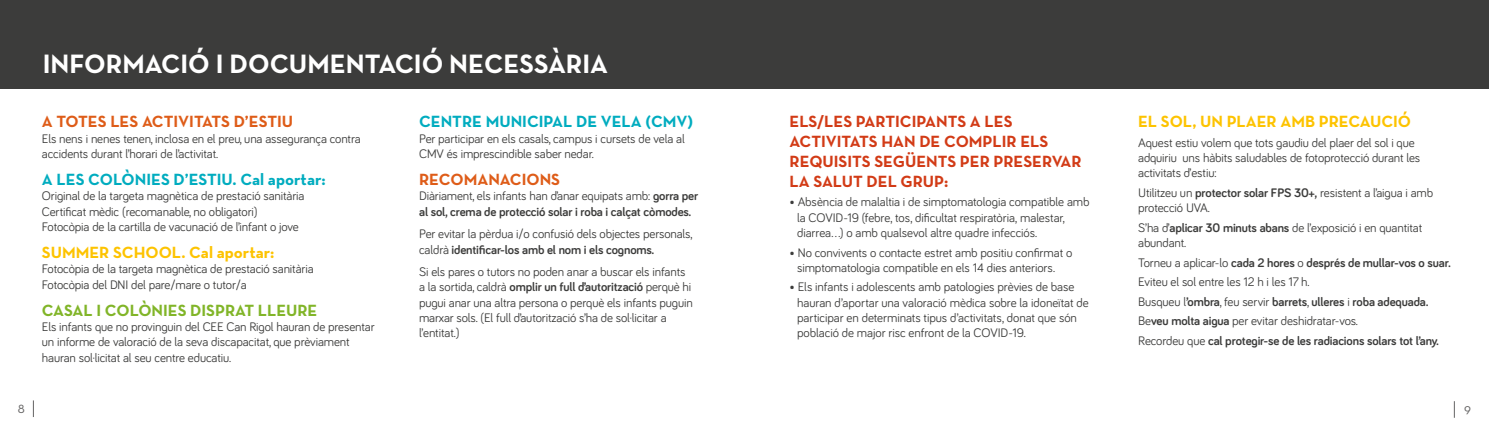
<style>
.page{position:relative;width:1489px;height:426px;background:#fff}
.page>*{position:absolute;margin:0;border:0;box-sizing:border-box;transform-origin:0 0}
.t1{font:700 27px "Neutra Text";color:#fff}
.t2{font:700 16.5px/19.8px "Neutra Text";color:#d23b16}
.t3{font:700 16.5px "Neutra Text";color:#00acbf}
.t4{font:700 16.5px "Neutra Text";color:#fdc300}
.t5{font:700 16.5px "Neutra Text";color:#de5c18}
.t6{font:700 16.5px "Neutra Text";color:#81b528}
.t7{font:13.5px "Neutra Text";color:#646363}
.t8{font:12.75px/15.3px "Bariol";letter-spacing:-.01em;color:#3c3c3b}
.t9{font:700 12.75px/19.5px "Bariol";letter-spacing:-.01em;color:#3c3c3b}
.s1{font-weight:400}
.s2{font-weight:700}
</style>
<div class="page">
<svg style="left:33px;top:400px;width:1px;height:16px"></svg>
<svg style="left:1453px;top:401px;width:1px;height:16px"></svg>
<div style="left:0;top:0;width:1488px;height:88px;background:#3c3c3b"></div>
<h1 class="t1" style="left:43px;top:47px;width:567px">INFORMACIÓ I DOCUMENTACIÓ NECESSÀRIA</h1>
<p class="t5" style="left:42px;top:111px;width:253px">A TOTES LES ACTIVITATS D’ESTIU</p>
<p class="t8" style="left:42px;top:130px;width:320px">Els nens i nenes tenen, inclosa en el preu, una assegurança contra accidents durant l’horari de l’activitat.</p>
<p class="t3" style="left:42px;top:169px;width:285px">A LES COLÒNIES D’ESTIU. Cal aportar:</p>
<p class="t8" style="left:42px;top:187px;width:264px">Original de la targeta magnètica de prestació sanitària<br>Certificat mèdic (recomanable, no obligatori)<br>Fotocòpia de la cartilla de vacunació de l’infant o jove</p>
<p class="t4" style="left:42px;top:242px;width:234px">SUMMER SCHOOL. Cal aportar:</p>
<p class="t8" style="left:42px;top:260px;width:273px">Fotocòpia de la targeta magnètica de prestació sanitària<br>Fotocòpia del DNI del pare/mare o tutor/a</p>
<p class="t6" style="left:42px;top:299px;width:277px">CASAL I COLÒNIES DISPRAT LLEURE</p>
<p class="t8" style="left:42px;top:318px;width:334px">Els infants que no provinguin del CEE Can Rigol hauran de presentar un informe de valoració de la seva discapacitat, que prèviament hauran sol·licitat al seu centre educatiu.</p>
<p class="t3" style="left:419px;top:111px;width:275px">CENTRE MUNICIPAL DE VELA (CMV)</p>
<p class="t8" style="left:419px;top:130px;width:267px">Per participar en els casals, campus i cursets de vela al<br>CMV és imprescindible saber nedar.</p>
<p class="t5" style="left:419px;top:169px;width:142px">RECOMANACIONS</p>
<p class="t9" style="left:419px;top:188px;width:281px;line-height:15.3px"><span class="s1">Diàriament, els infants han d’anar equipats amb:</span> gorra per al sol, crema de protecció solar i roba i calçat còmodes.</p>
<p class="t8" style="left:419px;top:225px;width:275px">Per evitar la pèrdua i/o confusió dels objectes personals, caldrà <span class="s2">identificar-los amb el nom i els cognoms.</span></p>
<p class="t8" style="left:419px;top:263px;width:275px">Si els pares o tutors no poden anar a buscar els infants a la sortida, caldrà <span class="s2">omplir un full d’autorització</span> perquè hi pugui anar una altra persona o perquè els infants puguin marxar sols. (El full d’autorització s’ha de sol·licitar a l’entitat.)</p>
<p class="t2" style="left:789px;top:111px;width:293px">ELS/LES PARTICIPANTS A LES<br>ACTIVITATS HAN DE COMPLIR ELS<br>REQUISITS SEGÜENTS PER PRESERVAR<br>LA SALUT DEL GRUP:</p>
<p class="t8" style="left:797px;top:193px;width:294px;text-indent:-8px">• Absència de malaltia i de simptomatologia compatible amb la COVID-19 (febre, tos, dificultat respiratòria, malestar, diarrea...) o amb qualsevol altre quadre infecciós.</p>
<p class="t8" style="left:797px;top:244px;width:277px;text-indent:-7px">• No convivents o contacte estret amb positiu confirmat o simptomatologia compatible en els 14 dies anteriors.</p>
<p class="t8" style="left:797px;top:278px;width:293px;text-indent:-7px">• Els infants i adolescents amb patologies prèvies de base hauran d’aportar una valoració mèdica sobre la idoneïtat de participar en determinats tipus d’activitats, donat que són població de major risc enfront de la COVID-19.</p>
<p class="t4" style="left:1138px;top:111px;width:274px">EL SOL, UN PLAER AMB PRECAUCIÓ</p>
<p class="t8" style="left:1138px;top:134px;width:284px">Aquest estiu volem que tots gaudiu del plaer del sol i que adquiriu uns hàbits saludables de fotoprotecció durant les activitats d’estiu:</p>
<p class="t8" style="left:1138px;top:184px;width:296px">Utilitzeu un <span class="s2">protector solar FPS 30+,</span> resistent a l’aigua i amb protecció UVA.</p>
<p class="t8" style="left:1138px;top:219px;width:285px">S’ha d’<span class="s2">aplicar 30 minuts abans</span> de l’exposició i en quantitat abundant.</p>
<p class="t9" style="left:1138px;top:252px;width:314px"><span class="s1">Torneu a aplicar-lo</span> cada 2 hores <span class="s1">o</span> després de mullar-vos o suar.<br><span class="s1">Eviteu el sol entre les 12 h i les 17 h.<br>Busqueu l</span>’ombra<span class="s1">, feu servir</span> barrets<span class="s1">,</span> ulleres <span class="s1">i</span> roba adequada.<br><span class="s1">Be</span>veu molta aigua <span class="s1">per evitar deshidratar-vos.<br>Recordeu que</span> cal protegir-se de les radiacions solars tot l’any.</p>
<p class="t7" style="left:18px;top:399px;width:9px">8</p>
<p class="t7" style="left:1463px;top:399px;width:8px">9</p>
</div>
